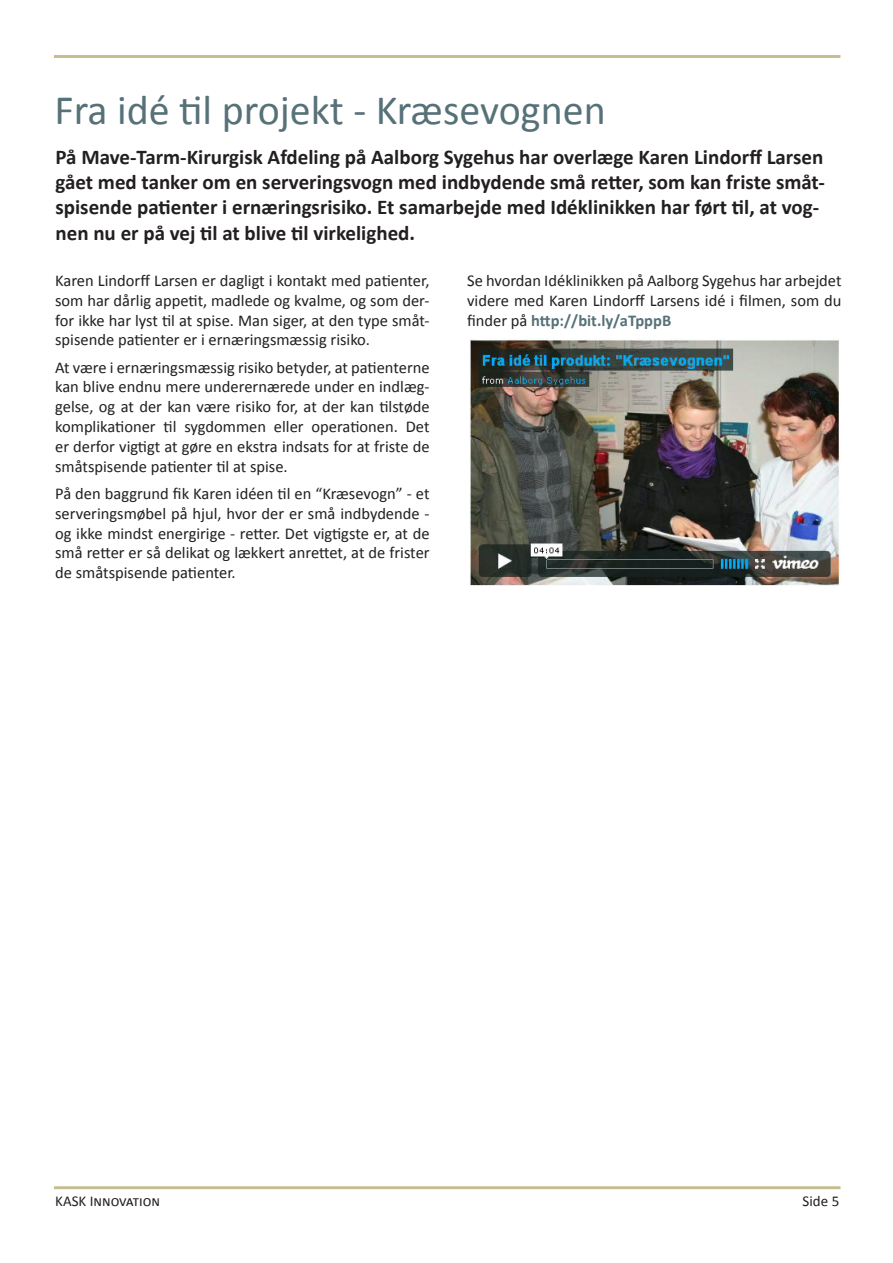
<style>
.page{position:relative;width:893px;height:1263px;background:#fff}
.page>*{position:absolute;margin:0;border:0;box-sizing:border-box;transform-origin:0 0}
.t1{font:42px "Calibri";color:#577179}
.KASK-manchet{font:700 21px/25.2px "Calibri";color:#231f20}
.brødtekst{font:16.5px/19.8px "Calibri";color:#231f20;text-align:justify}
.t2{font:15px "Calibri";color:#231f20}
.s1{font-weight:700;color:#577179}
</style>
<div class="page">
<hr style="left:54px;top:55px;width:786px;height:3px;background:#c5bd8c">
<div style="left:54px;top:1186px;width:786px;height:3px;background:#c5bd8c;border:2px solid #c5bd8c"></div>
<img style="left:469px;top:339px;width:371px;height:247px">
<p class="t1" style="left:54px;top:84px;width:553px">Fra idé til projekt - Kræsevognen</p>
<p class="KASK-manchet" style="left:56px;top:143px;width:771px">På Mave-Tarm-Kirurgisk Afdeling på Aalborg Sygehus har overlæge Karen Lindorff Larsen gået med tanker om en serveringsvogn med indbydende små retter, som kan friste småt&shy;spisende patienter i ernæringsrisiko. Et samarbejde med Idéklinikken har ført til, at vog&shy;nen nu er på vej til at blive til virkelighed.</p>
<p class="brødtekst" style="left:55px;top:270px;width:376px">Karen Lindorff Larsen er dagligt i kontakt med patienter, som har dårlig appetit, madlede og kvalme, og som der&shy;for ikke har lyst til at spise. Man siger, at den type småt&shy;spisende patienter er i ernæringsmæssig risiko.</p>
<p class="brødtekst" style="left:55px;top:356px;width:376px">At være i ernæringsmæssig risiko betyder, at patienterne kan blive endnu mere underernærede under en indlæg&shy;gelse, og at der kan være risiko for, at der kan tilstøde komplikationer til sygdommen eller operationen. Det er derfor vigtigt at gøre en ekstra indsats for at friste de småtspisende patienter til at spise.</p>
<p class="brødtekst" style="left:55px;top:483px;width:376px">På den baggrund fik Karen idéen til en “Kræsevogn” - et serveringsmøbel på hjul, hvor der er små indbydende - og ikke mindst energirige - retter. Det vigtigste er, at de små retter er så delikat og lækkert anrettet, at de frister de småtspisende patienter.</p>
<p class="brødtekst" style="left:467px;top:270px;width:376px">Se hvordan Idéklinikken på Aalborg Sygehus har arbejdet videre med Karen Lindorff Larsens idé i filmen, som du finder på <span class="s1">http://bit.ly/aTpppB</span></p>
<p class="t2" style="left:55px;top:1191px;width:106px">KASK Innovation</p>
<p class="t2" style="left:803px;top:1192px;width:38px">Side 5</p>
</div>
